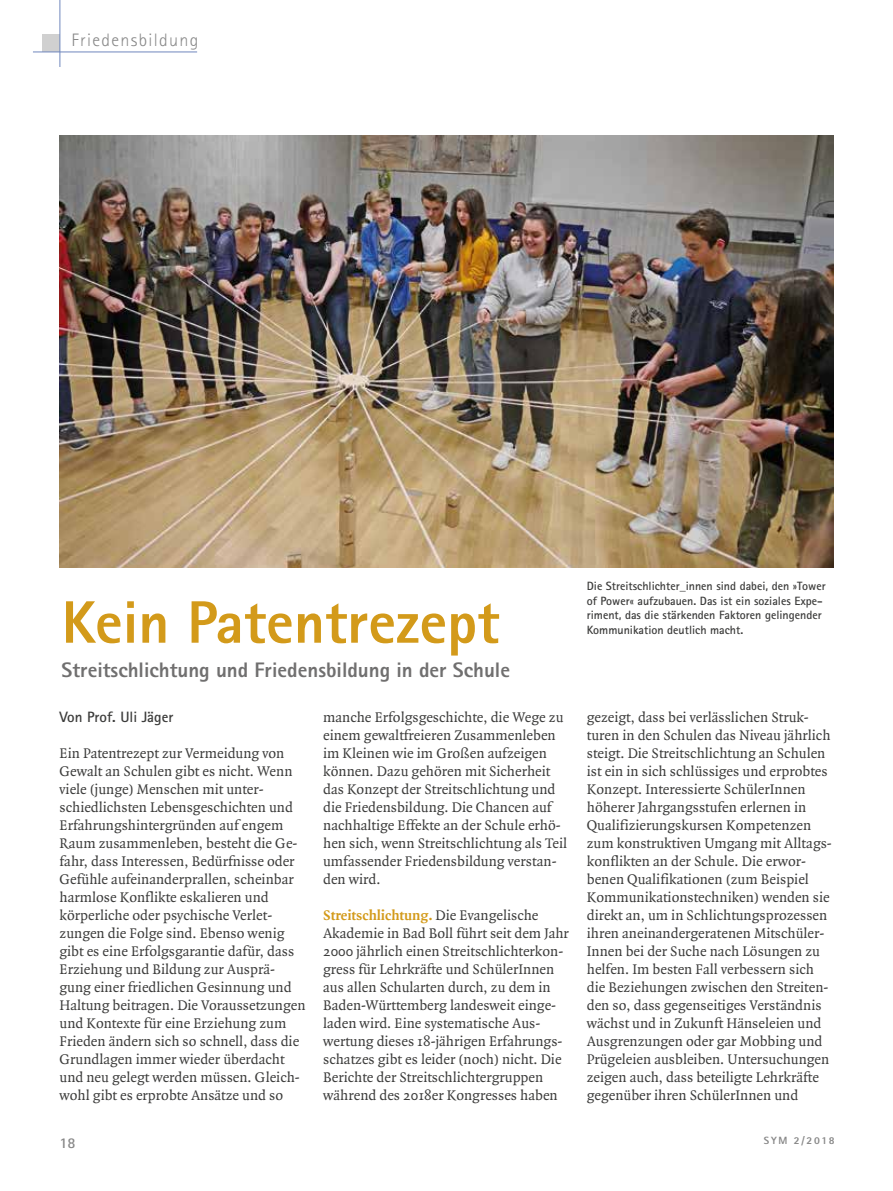
<style>
.page{position:relative;width:893px;height:1191px;background:#fff}
.page>*{position:absolute;margin:0;border:0;box-sizing:border-box;transform-origin:0 0}
.t1{font:800 60px "Rotis Sans Serif";color:#d39a1a}
.t2{font:800 21px "Rotis Sans Serif";color:#706f6f}
.t3{font:300 18px "Rotis Sans Serif";letter-spacing:.075em;color:#878787}
.t4{font:15px/18px "Quadraat OT";color:#3c3c3b}
.t5{font:700 15px "Rotis Sans Serif";color:#3c3c3b}
.t6{font:700 15px "Rotis Sans Serif";color:#878787}
.t7{font:700 12px/14.4px "Rotis Sans Serif";color:#3c3c3b}
.t8{font:800 10.5px "Rotis Sans Serif";letter-spacing:.165em;color:#878787}
.s1{font-weight:700;color:#d39a1a}
.s2{font-weight:400}
</style>
<div class="page">
<div style="left:43px;top:35px;width:17px;height:17px;background:#d0d0d0"></div>
<hr style="left:60px;top:0;width:1px;height:67px;background:#6f87bd">
<hr style="left:33px;top:52px;width:164px;height:1px;background:#6f87bd">
<img style="left:60px;top:135px;width:773px;height:432px">
<p class="t3" style="left:71px;top:30px;width:129px">Friedensbildung</p>
<h1 class="t1" style="left:62px;top:584px;width:439px">Kein Patentrezept</h1>
<h2 class="t2" style="left:62px;top:656px;width:450px">Streitschlichtung und Friedensbildung in der Schule</h2>
<p class="t5" style="left:60px;top:707px;width:115px">Von Prof. Uli Jäger</p>
<p class="t4" style="left:60px;top:744px;width:247px">Ein Patentrezept zur Vermeidung von Gewalt an Schulen gibt es nicht. Wenn viele (junge) Menschen mit unter&shy;schiedlichsten Lebensgeschichten und Erfahrungshintergründen auf engem Raum zusammenleben, besteht die Ge&shy;fahr, dass Interessen, Bedürfnisse oder Gefühle aufeinanderprallen, scheinbar harmlose Konflikte eskalieren und körperliche oder psychische Verlet&shy;zungen die Folge sind. Ebenso wenig gibt es eine Erfolgsgarantie dafür, dass Erziehung und Bildung zur Ausprä&shy;gung einer friedlichen Gesinnung und Haltung beitragen. Die Voraussetzungen und Kontexte für eine Erziehung zum Frieden ändern sich so schnell, dass die Grundlagen immer wieder überdacht und neu gelegt werden müssen. Gleich&shy;wohl gibt es erprobte Ansätze und so</p>
<p class="t4" style="left:323px;top:708px;width:246px">manche Erfolgsgeschichte, die Wege zu einem gewaltfreieren Zusammenleben im Kleinen wie im Großen aufzeigen können. Dazu gehören mit Sicherheit das Konzept der Streitschlichtung und die Friedensbildung. Die Chancen auf nachhaltige Effekte an der Schule erhö&shy;hen sich, wenn Streitschlichtung als Teil umfassender Friedensbildung verstan&shy;den wird.</p>
<p class="t4" style="left:323px;top:906px;width:247px"><span class="s1">Streitschlichtung.</span> Die Evangelische Akademie in Bad Boll führt seit dem Jahr 2000 jährlich einen Streitschlichterkon&shy;gress für Lehrkräfte und SchülerInnen aus allen Schularten durch, zu dem in Baden-Württemberg landesweit einge&shy;laden wird. Eine systematische Aus&shy;wertung dieses 18-jährigen Erfahrungs&shy;schatzes gibt es leider (noch) nicht. Die Berichte der Streitschlichtergruppen während des 2018er Kongresses haben</p>
<p class="t7" style="left:587px;top:579px;width:240px">Die Streitschlichter_innen sind dabei, den <span class="s2">»</span>Tower of Power<span class="s2">«</span> aufzubauen. Das ist ein soziales Expe&shy;riment, das die stärkenden Faktoren gelingender</p>
<p class="t7" style="left:587px;top:622px;width:158px">Kommunikation deutlich macht.</p>
<p class="t4" style="left:587px;top:708px;width:247px">gezeigt, dass bei verlässlichen Struk&shy;turen in den Schulen das Niveau jährlich steigt. Die Streitschlichtung an Schulen ist ein in sich schlüssiges und erprobtes Konzept. Interessierte SchülerInnen höherer Jahrgangsstufen erlernen in Qualifizierungskursen Kompetenzen zum konstruktiven Umgang mit Alltags&shy;konflikten an der Schule. Die erwor&shy;benen Qualifikationen (zum Beispiel Kommunikationstechniken) wenden sie direkt an, um in Schlichtungsprozessen ihren aneinandergeratenen Mitschüler-Innen bei der Suche nach Lösungen zu helfen. Im besten Fall verbessern sich die Beziehungen zwischen den Streiten&shy;den so, dass gegenseitiges Verständnis wächst und in Zukunft Hänseleien und Ausgrenzungen oder gar Mobbing und Prügeleien ausbleiben. Untersuchungen zeigen auch, dass beteiligte Lehrkräfte gegenüber ihren SchülerInnen und</p>
<p class="t6" style="left:60px;top:1133px;width:18px">18</p>
<p class="t8" style="left:764px;top:1133px;width:72px">SYM 2/2018</p>
</div>
